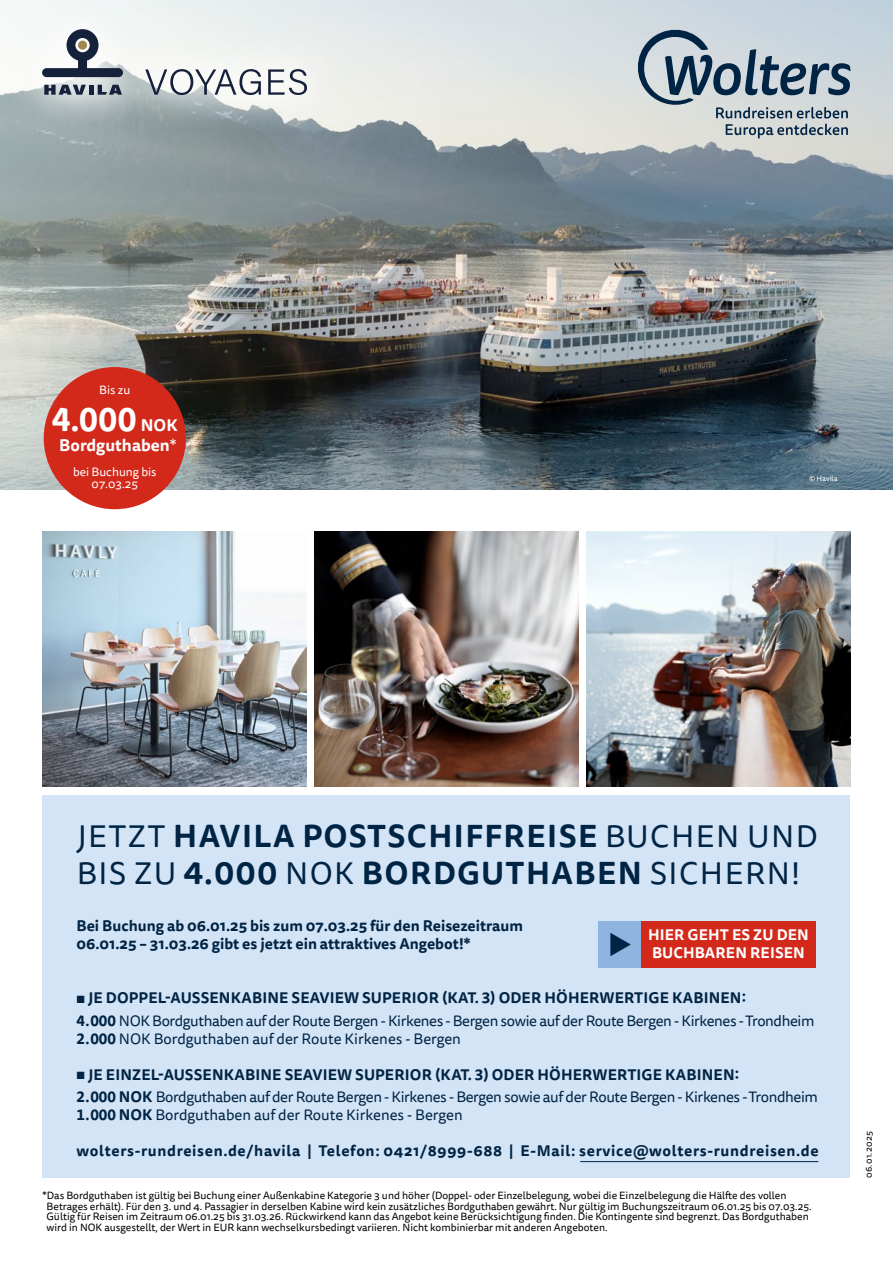
<style>
.page{position:relative;width:893px;height:1263px;background:#fff}
.page>*{position:absolute;margin:0;border:0;box-sizing:border-box;transform-origin:0 0}
.t1{font:700 33px "Tisa Sans Pro";color:#fff}
.t2{font:700 31.2px/37.3px "Tisa Sans Pro";letter-spacing:.045em;color:#002443}
.t3{font:700 16.5px "Tisa Sans Pro";color:#fff}
.t4{font:15px/22.5px "Tisa Sans Pro";letter-spacing:-.025em;color:#002443}
.t5{font:700 15px/18px "Tisa Sans Pro";color:#002443}
.t6{font:15px "Tisa Sans Pro";color:#002443}
.t7{font:700 15px "Tisa Sans Pro";letter-spacing:.045em;color:#002443}
.t8{font:700 15px/18px "Tisa Sans Pro";letter-spacing:.01em;color:#fff}
.t9{font:12px/12px "Tisa Sans Pro";color:#fff;text-align:center}
.t10{font:10.5px/10.5px "Tisa Sans Pro";color:#000}
.t11{font:9px "Tisa Sans Pro";letter-spacing:.025em;color:#000}
.t12{font:7.5px "Tisa Sans Pro";color:#fff}
.s1{font-size:16.5px}
.s2{font-weight:400}
.s3{font-weight:700}
</style>
<div class="page">
<img style="left:315px;top:531px;width:263px;height:256px">
<img style="left:0;top:0;width:893px;height:489px">
<img style="left:587px;top:531px;width:263px;height:256px">
<img style="left:43px;top:531px;width:263px;height:256px">
<div style="left:43px;top:795px;width:807px;height:383px;background:#d4e4f7"></div>
<svg style="left:634px;top:26px;width:217px;height:112px"></svg>
<svg style="left:4px;top:0;width:341px;height:135px;fill:#ecf0ee"></svg>
<svg style="left:42px;top:29px;width:81px;height:48px"></svg>
<svg style="left:44px;top:85px;width:42px;height:10px"></svg>
<hr style="left:89px;top:85px;width:4px;height:10px;background:#15203a">
<svg style="left:98px;top:85px;width:24px;height:10px"></svg>
<svg style="left:145px;top:69px;width:162px;height:26px"></svg>
<div style="left:44px;top:367px;width:142px;height:142px;background:#d2291b;border-radius:50%"></div>
<div style="left:640px;top:921px;width:176px;height:46px;background:#d2291b"></div>
<div style="left:598px;top:921px;width:42px;height:46px;background:#8fb4e0"></div>
<hr style="left:580px;top:1161px;width:238px;height:1px;background:#002443">
<p class="t9" style="left:99px;top:384px;width:32px">Bis zu</p>
<h1 class="t1" style="left:52px;top:395px;width:128px">4.000 <span class="s1">NOK</span></h1>
<h3 class="t3" style="left:59px;top:433px;width:119px">Bordguthaben<span class="s2">*</span></h3>
<p class="t9" style="left:73px;top:466px;width:85px">bei Buchung bis<br>07.03.25</p>
<p class="t12" style="left:809px;top:473px;width:30px">© Havila</p>
<h2 class="t2" style="left:77px;top:817px;width:742px"><span class="s2">JETZT</span> HAVILA POSTSCHIFFREISE <span class="s2">BUCHEN UND<br>BIS ZU</span> 4.000 <span class="s2">NOK</span> BORDGUTHABEN <span class="s2">SICHERN!</span></h2>
<h3 class="t5" style="left:77px;top:916px;width:448px">Bei Buchung ab 06.01.25 bis zum 07.03.25 für den Reisezeitraum<br>06.01.25 – 31.03.26 gibt es jetzt ein attraktives Angebot!*</h3>
<h3 class="t4" style="left:77px;top:987px;width:739px">▪ <span class="s3">JE DOPPEL-AUSSENKABINE SEAVIEW SUPERIOR (KAT. 3) ODER HÖHERWERTIGE KABINEN:<br>4.000</span> NOK Bordguthaben auf der Route Bergen - Kirkenes - Bergen sowie auf der Route Bergen - Kirkenes - Trondheim</h3>
<h3 class="t6" style="left:77px;top:1028px;width:386px"><span class="s3">2.000</span> NOK Bordguthaben auf der Route Kirkenes - Bergen</h3>
<h3 class="t4" style="left:77px;top:1064px;width:743px">▪ <span class="s3">JE EINZEL-AUSSENKABINE SEAVIEW SUPERIOR (KAT. 3) ODER HÖHERWERTIGE KABINEN:<br>2.000 NOK</span> Bordguthaben auf der Route Bergen - Kirkenes - Bergen sowie auf der Route Bergen - Kirkenes - Trondheim</h3>
<h3 class="t6" style="left:77px;top:1105px;width:388px"><span class="s3">1.000 NOK</span> Bordguthaben auf der Route Kirkenes - Bergen</h3>
<h3 class="t7" style="left:77px;top:1140px;width:743px">wolters-rundreisen.de/havila | Telefon: 0421/8999-688 | E-Mail: service@wolters-rundreisen.de</h3>
<h3 class="t8" style="left:648px;top:926px;width:162px">HIER GEHT ES ZU DEN<br>BUCHBAREN REISEN</h3>
<p class="t10" style="left:47px;top:1191px;width:767px;text-indent:-4px">*Das Bordguthaben ist gültig bei Buchung einer Außenkabine Kategorie 3 und höher (Doppel- oder Einzelbelegung, wobei die Einzelbelegung die Hälfte des vollen Betrages erhält). Für den 3. und 4. Passagier in derselben Kabine wird kein zusätzliches Bordguthaben gewährt. Nur gültig im Buchungszeitraum 06.01.25 bis 07.03.25.<br>Gültig für Reisen im Zeitraum 06.01.25 bis 31.03.26. Rückwirkend kann das Angebot keine Berücksichtigung finden. Die Kontingente sind begrenzt. Das Bordguthaben wird in NOK ausgestellt, der Wert in EUR kann wechselkursbedingt variieren. Nicht kombinierbar mit anderen Angeboten.</p>
<p class="t11" style="left:863px;top:1178px;width:48px;rotate:-90deg">06.01.2025</p>
</div>
